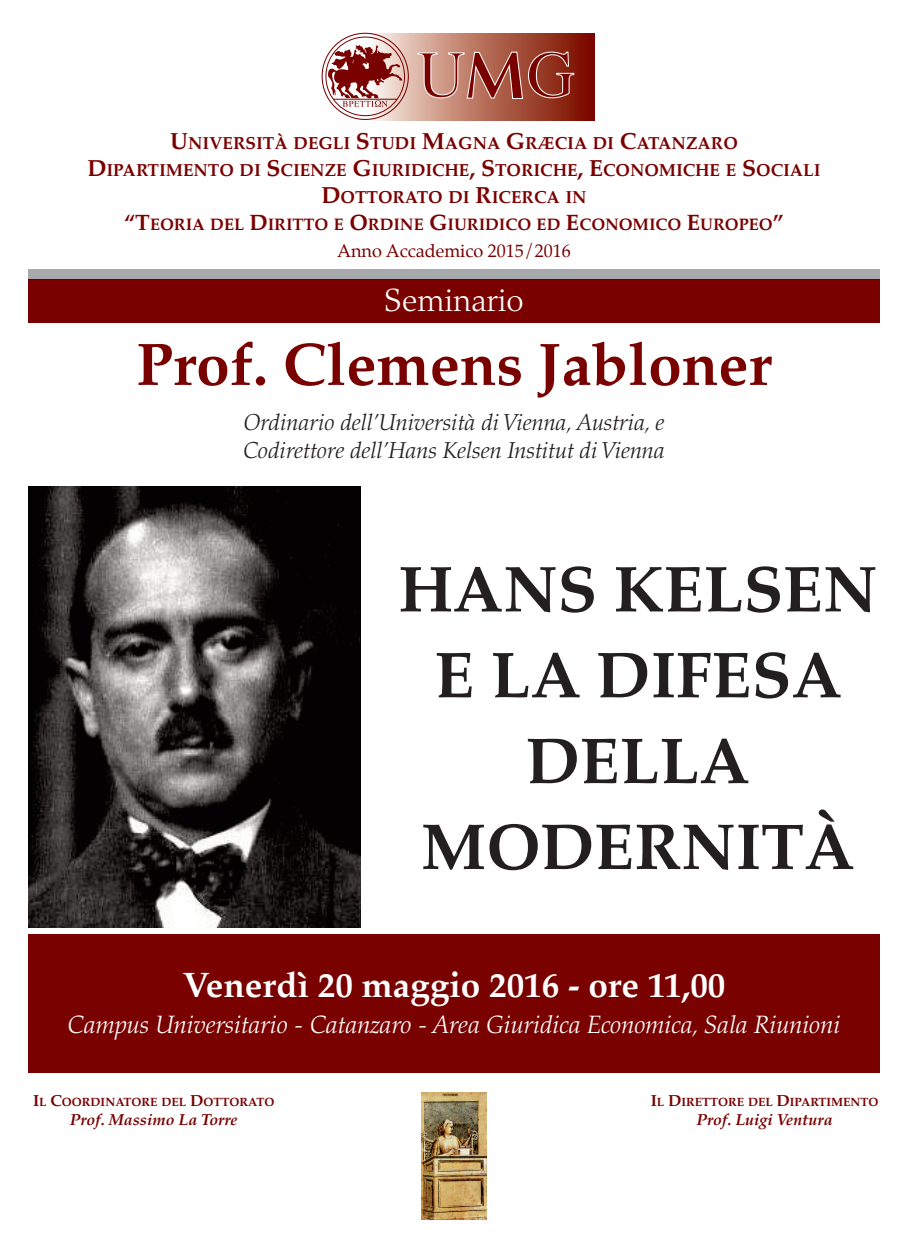
<style>
.page{position:relative;width:908px;height:1248px;background:#fff}
.page>*{position:absolute;margin:0;border:0;box-sizing:border-box;transform-origin:0 0}
.t1{font:66.5px "Times";color:#790100}
.t2{font:700 65px/85.8px "Palatino";color:#231f20;text-align:center}
.t3{font:60px "Palatino Bold Os F";color:#790100}
.t4{font:700 35px "Palatino";color:#fff}
.t5{font:300 32px "Palatino";color:#fff}
.t6{font:italic 300 25px "Palatino";color:#fff}
.t7{font:italic 300 23px/27.9px "Palatino";color:#231f20}
.t8{font:18px "Palatino";color:#790100}
.t9{font:700 17.2px/27px "Palatino";color:#790100;text-align:center}
.t10{font:700 16.5px "Palatino";color:#790100}
.t11{font:16px "Palatino Bold Italic Os F";color:#790100}
.t12{font:12px "Palatino Bold Os F";color:#790100}
.s1{font-size:23px}
.s2{font-size:22px}
.s3{font-size:16px}
</style>
<div class="page">
<div style="left:28px;top:934px;width:851px;height:138px;background:#790100"></div>
<img style="left:28px;top:318px;width:852px;height:204px">
<img style="left:421px;top:1092px;width:65px;height:127px">
<div style="left:28px;top:279px;width:851px;height:43px;background:#790100"></div>
<div style="left:28px;top:269px;width:851px;height:10px;background:#a8a9ad"></div>
<hr style="left:28px;top:279px;width:851px;height:1px;background:#5b0000">
<svg style="left:367px;top:34px;width:227px;height:86px;background:#b16858"></svg>
<div style="left:325px;top:37px;width:79px;height:79px;border:1px solid #790100;border-radius:50%"></div>
<svg style="left:328px;top:45px;width:74px;height:62px"></svg>
<svg style="left:417px;top:51px;width:157px;height:49px;background:#b26b5c"></svg>
<img style="left:28px;top:486px;width:332px;height:441px">
<h1 class="t1" style="left:417px;top:47px;width:159px">U G</h1>
<p class="t9" style="left:87px;top:131px;width:734px"><span class="s1">U</span>NIVERSITÀ DEGLI <span class="s1">S</span>TUDI <span class="s1">M</span>AGNA <span class="s1">G</span>RÆCIA DI <span class="s1">C</span>ATANZARO<br><span class="s1">D</span>IPARTIMENTO DI <span class="s1">S</span>CIENZE <span class="s1">G</span>IURIDICHE<span class="s1">, S</span>TORICHE<span class="s1">, E</span>CONOMICHE E <span class="s1">S</span>OCIALI<br><span class="s1">D</span>OTTORATO DI <span class="s1">R</span>ICERCA IN</p>
<p class="t10" style="left:124px;top:217px;width:660px"><span class="s2">“T</span>EORIA DEL <span class="s2">D</span>IRITTO E <span class="s2">O</span>RDINE <span class="s2">G</span>IURIDICO ED <span class="s2">E</span>CONOMICO <span class="s2">E</span>UROPEO<span class="s2">”</span></p>
<p class="t8" style="left:337px;top:243px;width:235px">Anno Accademico 2015/2016</p>
<h3 class="t5" style="left:384px;top:288px;width:141px">Seminario</h3>
<h3 class="t3" style="left:136px;top:341px;width:636px">Prof. Clemens Jabloner</h3>
<h3 class="t7" style="left:243px;top:411px;width:423px">Ordinario dell’Università di Vienna, Austria, e<br>Codirettore dell’Hans Kelsen Institut di Vienna</h3>
<h2 class="t2" style="left:398px;top:551px;width:480px">HANS KELSEN<br>E LA DIFESA<br>DELLA<br>MODERNITÀ</h2>
<h3 class="t4" style="left:182px;top:968px;width:544px">VENERDÌ 20 MAGGIO 2016 - ORE 11,00</h3>
<h3 class="t6" style="left:68px;top:1014px;width:773px">Campus Universitario - Catanzaro - Area Giuridica Economica, Sala Riunioni</h3>
<p class="t12" style="left:33px;top:1096px;width:243px"><span class="s3">I</span>L <span class="s3">C</span>OORDINATORE DEL <span class="s3">D</span>OTTORATO</p>
<p class="t11" style="left:70px;top:1113px;width:169px">Prof. Massimo La Torre</p>
<p class="t12" style="left:650px;top:1096px;width:229px"><span class="s3">I</span>L <span class="s3">D</span>IRETTORE DEL <span class="s3">D</span>IPARTIMENTO</p>
<p class="t11" style="left:696px;top:1113px;width:137px">Prof. Luigi Ventura</p>
</div>
